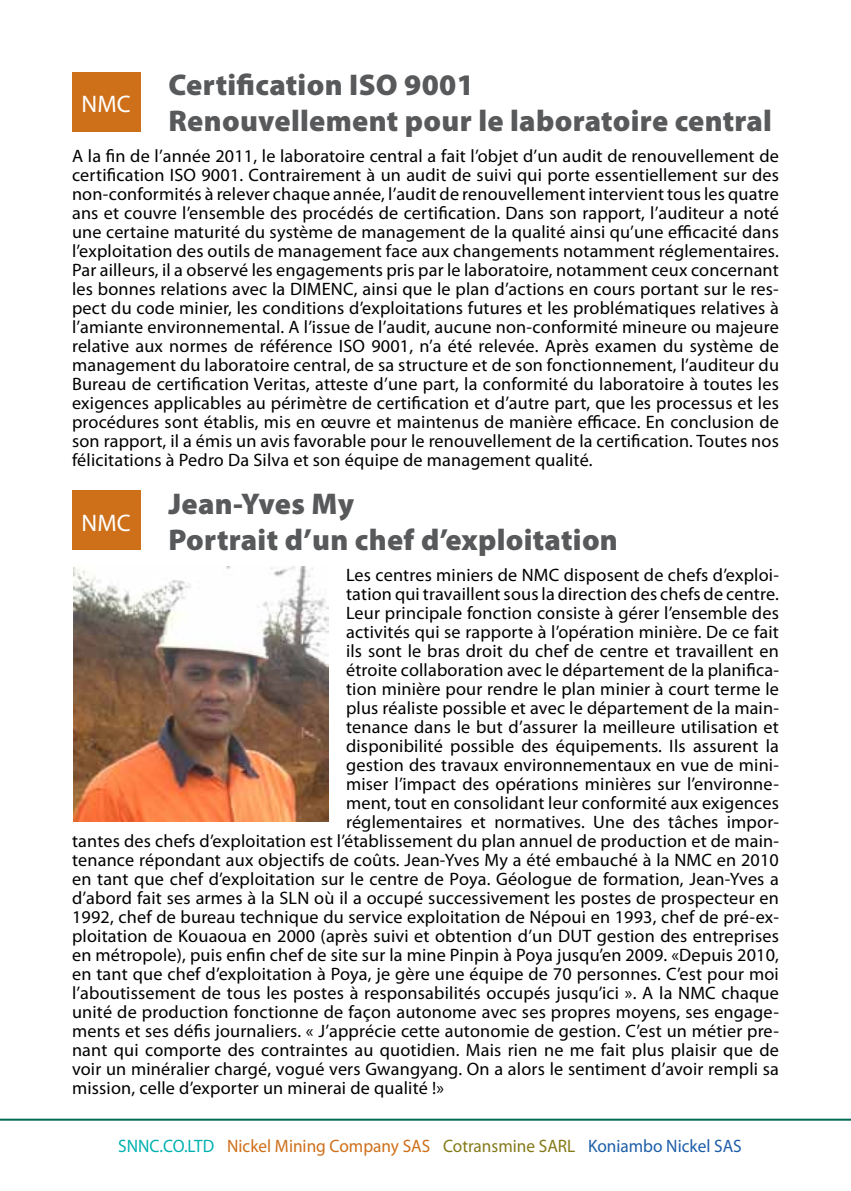
<style>
.page{position:relative;width:851px;height:1191px;background:#fff}
.page>*{position:absolute;margin:0;border:0;box-sizing:border-box;transform-origin:0 0}
.t1{font:900 30px/36px "Myriad Pro";letter-spacing:.01em;color:#58595b}
.t2{font:24px "Myriad Pro";color:#fff}
.t3{font:18px/19px "Myriad Pro";letter-spacing:.01em;color:#000;text-align:justify}
.t4{font:18px "Myriad Pro";color:#ce6f19;scale:.96 1}
.s1{color:#fff}
.s2{color:#00b1b0}
.s3{color:#847a18}
.s4{color:#1d5ea8}
</style>
<div class="page">
<hr style="left:0;top:1118px;width:850px;height:2px;background:#006a53">
<div style="left:72px;top:72px;width:68px;height:60px;background:#ce6f19"></div>
<img style="left:73px;top:566px;width:255px;height:255px">
<div style="left:72px;top:490px;width:68px;height:60px;background:#ce6f19"></div>
<h1 class="t1" style="left:168px;top:65px;width:605px">Certification ISO 9001<br>Renouvellement pour le laboratoire central</h1>
<p class="t3" style="left:72px;top:146px;width:708px">A la fin de l’année 2011, le laboratoire central a fait l’objet d’un audit de renouvellement de certification ISO 9001. Contrairement à un audit de suivi qui porte essentiellement sur des non-conformités à relever chaque année, l’audit de renouvellement intervient tous les quatre ans et couvre l’ensemble des procédés de certification. Dans son rapport, l’auditeur a noté une certaine maturité du système de management de la qualité ainsi qu’une efficacité dans l’exploitation des outils de management face aux changements notamment réglementaires.<br>Par ailleurs, il a observé les engagements pris par le laboratoire, notamment ceux concernant les bonnes relations avec la DIMENC, ainsi que le plan d’actions en cours portant sur le res&shy;pect du code minier, les conditions d’exploitations futures et les problématiques relatives à l’amiante environnemental. A l’issue de l’audit, aucune non-conformité mineure ou majeure relative aux normes de référence ISO 9001, n’a été relevée. Après examen du système de management du laboratoire central, de sa structure et de son fonctionnement, l’auditeur du Bureau de certification Veritas, atteste d’une part, la conformité du laboratoire à toutes les exigences applicables au périmètre de certification et d’autre part, que les processus et les procédures sont établis, mis en œuvre et maintenus de manière efficace. En conclusion de son rapport, il a émis un avis favorable pour le renouvellement de la certification. Toutes nos félicitations à Pedro Da Silva et son équipe de management qualité.</p>
<h1 class="t1" style="left:168px;top:484px;width:451px">Jean-Yves My<br>Portrait d’un chef d’exploitation</h1>
<p class="t3" style="left:346px;top:565px;width:434px">Les centres miniers de NMC disposent de chefs d’exploi-</p>
<p class="t3" style="left:346px;top:584px;width:434px">tation qui travaillent sous la direction des chefs de centre.</p>
<p class="t3" style="left:346px;top:603px;width:434px">Leur principale fonction consiste à gérer l’ensemble des</p>
<p class="t3" style="left:346px;top:622px;width:434px">activités qui se rapporte à l’opération minière. De ce fait</p>
<p class="t3" style="left:346px;top:641px;width:434px">ils sont le bras droit du chef de centre et travaillent en</p>
<p class="t3" style="left:346px;top:660px;width:434px">étroite collaboration avec le département de la planifica-</p>
<p class="t3" style="left:346px;top:679px;width:434px">tion minière pour rendre le plan minier à court terme le</p>
<p class="t3" style="left:346px;top:698px;width:434px">plus réaliste possible et avec le département de la main-</p>
<p class="t3" style="left:346px;top:717px;width:434px">tenance dans le but d’assurer la meilleure utilisation et</p>
<p class="t3" style="left:346px;top:736px;width:434px">disponibilité possible des équipements. Ils assurent la</p>
<p class="t3" style="left:346px;top:755px;width:434px">gestion des travaux environnementaux en vue de mini-</p>
<p class="t3" style="left:346px;top:774px;width:434px">miser l’impact des opérations minières sur l’environne-</p>
<p class="t3" style="left:346px;top:793px;width:434px">ment, tout en consolidant leur conformité aux exigences</p>
<p class="t3" style="left:346px;top:812px;width:434px">réglementaires et normatives. Une des tâches impor-</p>
<p class="t3" style="left:72px;top:831px;width:708px">tantes des chefs d’exploitation est l’établissement du plan annuel de production et de main-</p>
<p class="t3" style="left:72px;top:850px;width:708px">tenance répondant aux objectifs de coûts. Jean-Yves My a été embauché à la NMC en 2010</p>
<p class="t3" style="left:72px;top:869px;width:708px">en tant que chef d’exploitation sur le centre de Poya. Géologue de formation, Jean-Yves a</p>
<p class="t3" style="left:72px;top:888px;width:708px">d’abord fait ses armes à la SLN où il a occupé successivement les postes de prospecteur en</p>
<p class="t3" style="left:72px;top:907px;width:708px">1992, chef de bureau technique du service exploitation de Népoui en 1993, chef de pré-ex-</p>
<p class="t3" style="left:72px;top:926px;width:708px">ploitation de Kouaoua en 2000 (après suivi et obtention d’un DUT gestion des entreprises</p>
<p class="t3" style="left:72px;top:945px;width:708px">en métropole), puis enfin chef de site sur la mine Pinpin à Poya jusqu’en 2009. «Depuis 2010,</p>
<p class="t3" style="left:72px;top:964px;width:708px">en tant que chef d’exploitation à Poya, je gère une équipe de 70 personnes. C’est pour moi</p>
<p class="t3" style="left:72px;top:983px;width:708px">l’aboutissement de tous les postes à responsabilités occupés jusqu’ici ». A la NMC chaque</p>
<p class="t3" style="left:72px;top:1002px;width:708px">unité de production fonctionne de façon autonome avec ses propres moyens, ses engage-</p>
<p class="t3" style="left:72px;top:1021px;width:708px">ments et ses défis journaliers. « J’apprécie cette autonomie de gestion. C’est un métier pre-</p>
<p class="t3" style="left:72px;top:1040px;width:708px">nant qui comporte des contraintes au quotidien. Mais rien ne me fait plus plaisir que de</p>
<p class="t3" style="left:72px;top:1059px;width:708px">voir un minéralier chargé, vogué vers Gwangyang. On a alors le sentiment d’avoir rempli sa</p>
<p class="t3" style="left:72px;top:1078px;width:373px">mission, celle d’exporter un minerai de qualité !»</p>
<h2 class="t2" style="left:82px;top:89px;width:51px">NMC</h2>
<h2 class="t2" style="left:82px;top:508px;width:51px">NMC</h2>
<p class="t4" style="left:109px;top:1135px;width:660px"><span class="s1">-</span> <span class="s2">SNNC.CO.LTD</span> <span class="s1">-</span> Nickel Mining Company SAS <span class="s1">-</span> <span class="s3">Cotransmine SARL</span> <span class="s1">-</span> <span class="s4">Koniambo Nickel SAS</span></p>
</div>
